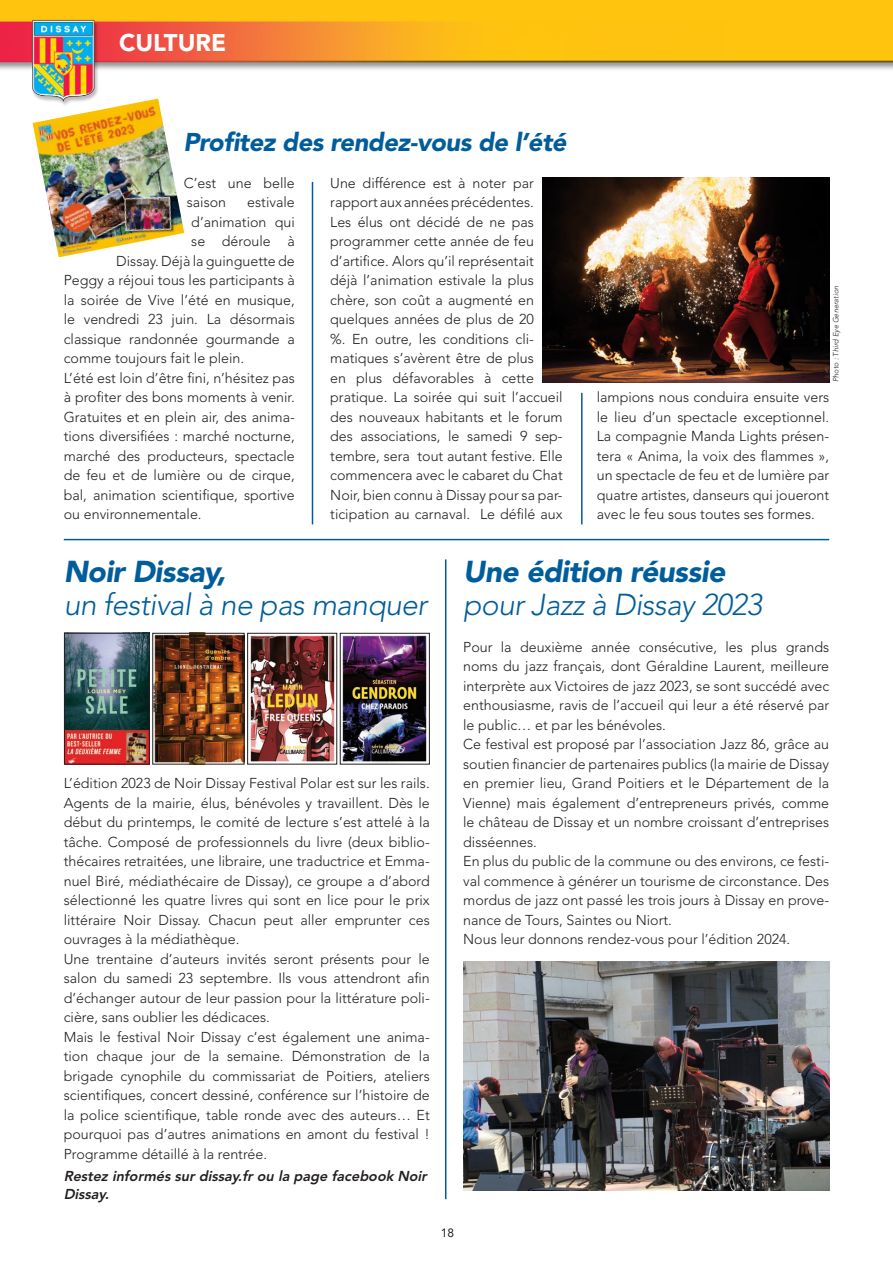
<style>
.page{position:relative;width:893px;height:1263px;background:#fff}
.page>*{position:absolute;margin:0;border:0;box-sizing:border-box;transform-origin:0 0}
.titre{font:italic 300 30px/33px "Avenir LT Std";letter-spacing:-.02em;color:#005d9c}
.titre-2{font:italic 900 25.5px "Avenir LT Std";letter-spacing:-.02em;color:#005d9c}
.t1{font:900 24px "Avenir LT Std";color:#fff}
.txt_courant{font:300 14.25px/19.5px "Avenir LT Std";color:#231f20;text-align:justify}
.txt_courant-2{font:italic 800 14.25px/18px "Avenir LT Std";color:#231f20}
.t2{font:12px "Avenir LT Std";color:#231f20}
.txt_courant-3{font:italic 300 7.5px "Avenir LT Std";color:#231f20}
.s1{font-weight:900}
</style>
<div class="page">
<img style="left:463px;top:961px;width:366px;height:229px">
<hr style="left:312px;top:182px;width:1px;height:342px;background:#005d9c">
<hr style="left:445px;top:559px;width:1px;height:640px;background:#005d9c">
<hr style="left:64px;top:539px;width:765px;height:1px;background:#005d9c">
<img style="left:342px;top:635px;width:85px;height:127px">
<div style="left:340px;top:633px;width:90px;height:131px;border:1px solid #231f20"></div>
<img style="left:250px;top:635px;width:85px;height:127px">
<div style="left:247px;top:633px;width:90px;height:131px;border:1px solid #231f20"></div>
<img style="left:154px;top:635px;width:89px;height:127px">
<div style="left:152px;top:633px;width:93px;height:131px;border:1px solid #231f20"></div>
<img style="left:66px;top:635px;width:82px;height:127px">
<div style="left:64px;top:633px;width:86px;height:131px;border:1px solid #231f20"></div>
<img style="left:542px;top:177px;width:287px;height:205px">
<img style="left:33px;top:129px;width:151px;height:128px">
<hr style="left:581px;top:393px;width:2px;height:131px;background:#005d9c">
<img style="left:0;top:0;width:893px;height:129px">
<p class="t1" style="left:119px;top:28px;width:109px">CULTURE</p>
<p class="titre-2" style="left:183px;top:127px;width:385px">Profitez des rendez-vous de l’été</p>
<p class="txt_courant" style="left:184px;top:173px;width:113px">C’est une belle saison</p>
<p class="txt_courant" style="left:330px;top:173px;width:234px;text-align:left">Une différence est à noter par rapport aux années précédentes.<br>Les élus ont décidé de ne pas programmer cette année de feu d’artifice. Alors qu’il représentait déjà l’animation estivale la plus chère, son coût a augmenté en quelques années de plus de 20<br>%. En outre, les conditions cli&shy;matiques s’avèrent être de plus<br>en plus défavorables à cette pratique. La soirée qui suit l’accueil des nouveaux habitants et le forum des associations, le samedi 9 sep&shy;tembre, sera tout autant festive. Elle commencera avec le cabaret du Chat Noir, bien connu à Dissay pour sa par&shy;ticipation au carnaval. Le défilé aux</p>
<p class="txt_courant" style="left:247px;top:192px;width:49px">estivale</p>
<p class="txt_courant" style="left:191px;top:212px;width:105px">d’animation qui</p>
<p class="txt_courant" style="left:191px;top:231px;width:105px">se déroule à</p>
<p class="txt_courant" style="left:116px;top:251px;width:180px">Dissay. Déjà la guinguette de</p>
<p class="txt_courant" style="left:64px;top:270px;width:233px">Peggy a réjoui tous les participants à</p>
<p class="txt_courant" style="left:64px;top:290px;width:233px">la soirée de Vive l’été en musique,</p>
<p class="txt_courant" style="left:64px;top:309px;width:233px">le vendredi 23 juin. La désormais</p>
<p class="txt_courant" style="left:64px;top:329px;width:232px">classique randonnée gourmande a</p>
<p class="txt_courant" style="left:64px;top:348px;width:182px">comme toujours fait le plein.</p>
<p class="txt_courant" style="left:64px;top:368px;width:233px">L’été est loin d’être fini, n’hésitez pas à profiter des bons moments à venir.<br>Gratuites et en plein air, des anima&shy;tions diversifiées : marché nocturne, marché des producteurs, spectacle de feu et de lumière ou de cirque, bal, animation scientifique, sportive ou environnementale.</p>
<p class="txt_courant-3" style="left:831px;top:382px;width:98px;rotate:-90deg">Photo : Third Eye Generation</p>
<p class="txt_courant" style="left:597px;top:387px;width:234px">lampions nous conduira ensuite vers le lieu d’un spectacle exceptionnel.<br>La compagnie Manda Lights présen&shy;tera « Anima, la voix des flammes », un spectacle de feu et de lumière par quatre artistes, danseurs qui joueront avec le feu sous toutes ses formes.</p>
<p class="titre" style="left:64px;top:556px;width:365px"><span class="s1">Noir Dissay,<br></span>un festival à ne pas manquer</p>
<p class="txt_courant" style="left:64px;top:773px;width:367px">L’édition 2023 de Noir Dissay Festival Polar est sur les rails.<br>Agents de la mairie, élus, bénévoles y travaillent. Dès le début du printemps, le comité de lecture s’est attelé à la tâche. Composé de professionnels du livre (deux biblio&shy;thécaires retraitées, une libraire, une traductrice et Emma&shy;nuel Biré, médiathécaire de Dissay), ce groupe a d’abord sélectionné les quatre livres qui sont en lice pour le prix littéraire Noir Dissay. Chacun peut aller emprunter ces ouvrages à la médiathèque.</p>
<p class="txt_courant" style="left:64px;top:949px;width:367px">Une trentaine d’auteurs invités seront présents pour le salon du samedi 23 septembre. Ils vous attendront afin d’échanger autour de leur passion pour la littérature poli&shy;cière, sans oublier les dédicaces.</p>
<p class="txt_courant" style="left:64px;top:1027px;width:367px">Mais le festival Noir Dissay c’est également une anima&shy;tion chaque jour de la semaine. Démonstration de la brigade cynophile du commissariat de Poitiers, ateliers scientifiques, concert dessiné, conférence sur l’histoire de la police scientifique, table ronde avec des auteurs… Et pourquoi pas d’autres animations en amont du festival !<br>Programme détaillé à la rentrée.</p>
<p class="txt_courant-2" style="left:64px;top:1167px;width:368px">Restez informés sur dissay.fr ou la page facebook Noir<br>Dissay.</p>
<p class="titre" style="left:463px;top:556px;width:300px"><span class="s1">Une édition réussie </span>pour Jazz à Dissay 2023</p>
<p class="txt_courant" style="left:463px;top:637px;width:367px">Pour la deuxième année consécutive, les plus grands noms du jazz français, dont Géraldine Laurent, meilleure interprète aux Victoires de jazz 2023, se sont succédé avec enthousiasme, ravis de l’accueil qui leur a été réservé par le public… et par les bénévoles.</p>
<p class="txt_courant" style="left:463px;top:734px;width:367px">Ce festival est proposé par l’association Jazz 86, grâce au soutien financier de partenaires publics (la mairie de Dissay en premier lieu, Grand Poitiers et le Département de la Vienne) mais également d’entrepreneurs privés, comme le château de Dissay et un nombre croissant d’entreprises disséennes.</p>
<p class="txt_courant" style="left:463px;top:851px;width:367px">En plus du public de la commune ou des environs, ce festi&shy;val commence à générer un tourisme de circonstance. Des mordus de jazz ont passé les trois jours à Dissay en prove&shy;nance de Tours, Saintes ou Niort.</p>
<p class="txt_courant" style="left:463px;top:929px;width:329px">Nous leur donnons rendez-vous pour l’édition 2024.</p>
<p class="t2" style="left:441px;top:1226px;width:15px">18</p>
</div>
